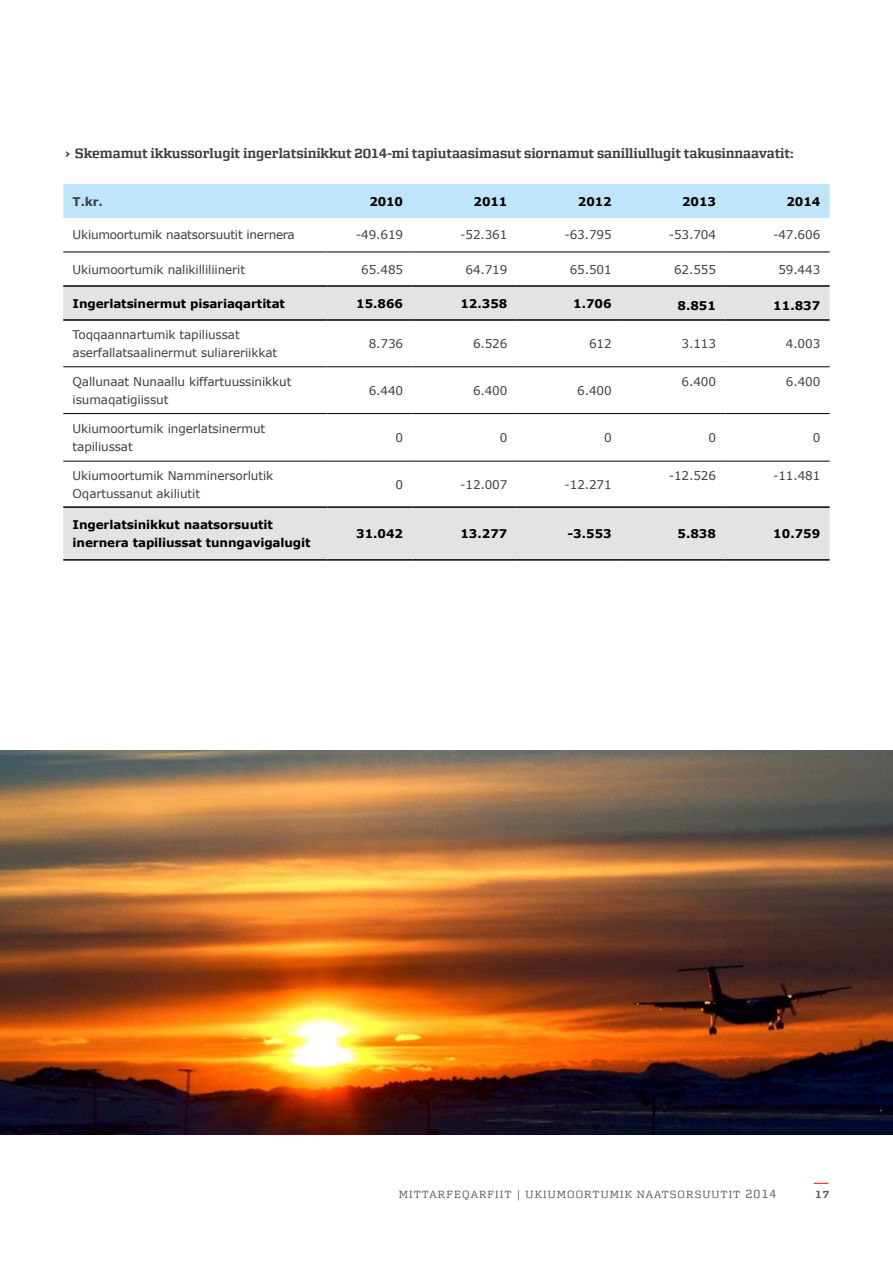
<style>
.page{position:relative;width:893px;height:1263px;background:#fff}
.page>*{position:absolute;margin:0;border:0;box-sizing:border-box;transform-origin:0 0}
.t1{font:700 13.5px "Morgan Avec";letter-spacing:-.01em;color:#3f3f3e}
.t2{font:12px/18px "Verdana";letter-spacing:-.01em;color:#3f3f3e}
.t3{font:700 12px/18px "Verdana";letter-spacing:-.01em;color:#000}
.t4{font:700 12px "Verdana";color:#3f3f3e}
.t5{font:10.5px "Morgan Avec";letter-spacing:.1em;color:#575756}
.t6{font:700 10.5px "Morgan Avec";color:#575756}
.s1{font-family:"Verdana";font-size:12px}
.s2{font-size:12px}
</style>
<div class="page">
<svg style="left:814px;top:1183px;width:14px;height:1px"></svg>
<div style="left:63px;top:184px;width:767px;height:34px;background:#bfe5fa"></div>
<svg style="left:63px;top:287px;width:767px;height:272px"></svg>
<hr style="left:63px;top:252px;width:264px;height:1px;background:#000">
<hr style="left:327px;top:252px;width:85px;height:1px;background:#000">
<hr style="left:412px;top:252px;width:105px;height:1px;background:#000">
<hr style="left:517px;top:252px;width:104px;height:1px;background:#000">
<hr style="left:621px;top:252px;width:104px;height:1px;background:#000">
<hr style="left:725px;top:252px;width:105px;height:1px;background:#000">
<hr style="left:63px;top:366px;width:264px;height:1px;background:#000">
<hr style="left:327px;top:366px;width:85px;height:1px;background:#000">
<hr style="left:412px;top:366px;width:105px;height:1px;background:#000">
<hr style="left:517px;top:366px;width:104px;height:1px;background:#000">
<hr style="left:621px;top:366px;width:104px;height:1px;background:#000">
<hr style="left:725px;top:366px;width:105px;height:1px;background:#000">
<hr style="left:63px;top:413px;width:264px;height:1px;background:#000">
<hr style="left:327px;top:413px;width:85px;height:1px;background:#000">
<hr style="left:412px;top:413px;width:105px;height:1px;background:#000">
<hr style="left:517px;top:413px;width:104px;height:1px;background:#000">
<hr style="left:621px;top:413px;width:104px;height:1px;background:#000">
<hr style="left:725px;top:413px;width:105px;height:1px;background:#000">
<hr style="left:63px;top:461px;width:264px;height:1px;background:#000">
<hr style="left:327px;top:461px;width:85px;height:1px;background:#000">
<hr style="left:412px;top:461px;width:105px;height:1px;background:#000">
<hr style="left:517px;top:461px;width:104px;height:1px;background:#000">
<hr style="left:621px;top:461px;width:104px;height:1px;background:#000">
<hr style="left:725px;top:461px;width:105px;height:1px;background:#000">
<hr style="left:63px;top:285px;width:264px;height:2px;background:#000">
<hr style="left:327px;top:285px;width:85px;height:2px;background:#000">
<hr style="left:412px;top:285px;width:105px;height:2px;background:#000">
<hr style="left:517px;top:285px;width:104px;height:2px;background:#000">
<hr style="left:621px;top:285px;width:104px;height:2px;background:#000">
<hr style="left:725px;top:285px;width:105px;height:2px;background:#000">
<hr style="left:63px;top:319px;width:264px;height:2px;background:#000">
<hr style="left:327px;top:319px;width:85px;height:2px;background:#000">
<hr style="left:412px;top:319px;width:105px;height:2px;background:#000">
<hr style="left:517px;top:319px;width:104px;height:2px;background:#000">
<hr style="left:621px;top:319px;width:104px;height:2px;background:#000">
<hr style="left:725px;top:319px;width:105px;height:2px;background:#000">
<hr style="left:63px;top:506px;width:264px;height:2px;background:#000">
<hr style="left:327px;top:506px;width:85px;height:2px;background:#000">
<hr style="left:412px;top:506px;width:105px;height:2px;background:#000">
<hr style="left:517px;top:506px;width:104px;height:2px;background:#000">
<hr style="left:621px;top:506px;width:104px;height:2px;background:#000">
<hr style="left:725px;top:506px;width:105px;height:2px;background:#000">
<hr style="left:63px;top:559px;width:264px;height:2px;background:#000">
<hr style="left:327px;top:559px;width:85px;height:2px;background:#000">
<hr style="left:412px;top:559px;width:105px;height:2px;background:#000">
<hr style="left:517px;top:559px;width:104px;height:2px;background:#000">
<hr style="left:621px;top:559px;width:104px;height:2px;background:#000">
<hr style="left:725px;top:559px;width:105px;height:2px;background:#000">
<img style="left:0;top:750px;width:893px;height:384px">
<p class="t1" style="left:64px;top:145px;width:731px"><span class="s1">›</span> Skemamut ikkussorlugit ingerlatsinikkut 2014-mi tapiutaasimasut siornamut sanilliullugit takusinnaavatit:</p>
<p class="t4" style="left:73px;top:193px;width:32px">T.kr.</p>
<p class="t3" style="left:369px;top:192px;width:35px">2010</p>
<p class="t3" style="left:474px;top:192px;width:35px">2011</p>
<p class="t3" style="left:578px;top:192px;width:35px">2012</p>
<p class="t3" style="left:682px;top:192px;width:35px">2013</p>
<p class="t3" style="left:786px;top:192px;width:35px">2014</p>
<p class="t2" style="left:73px;top:226px;width:224px">Ukiumoortumik naatsorsuutit inernera</p>
<p class="t2" style="left:356px;top:226px;width:49px">-49.619</p>
<p class="t2" style="left:460px;top:226px;width:49px">-52.361</p>
<p class="t2" style="left:564px;top:226px;width:49px">-63.795</p>
<p class="t2" style="left:669px;top:226px;width:49px">-53.704</p>
<p class="t2" style="left:773px;top:226px;width:49px">-47.606</p>
<p class="t2" style="left:73px;top:260px;width:174px">Ukiumoortumik nalikilliliinerit</p>
<p class="t2" style="left:361px;top:260px;width:43px">65.485</p>
<p class="t2" style="left:465px;top:260px;width:43px">64.719</p>
<p class="t2" style="left:570px;top:260px;width:43px">65.501</p>
<p class="t2" style="left:674px;top:260px;width:43px">62.555</p>
<p class="t2" style="left:778px;top:260px;width:43px">59.443</p>
<p class="t3" style="left:73px;top:294px;width:214px">Ingerlatsinermut pisariaqartitat</p>
<p class="t3" style="left:356px;top:294px;width:48px">15.866</p>
<p class="t3" style="left:460px;top:294px;width:48px">12.358</p>
<p class="t3" style="left:573px;top:294px;width:40px">1.706</p>
<p class="t3" style="left:677px;top:296px;width:40px">8.851</p>
<p class="t3" style="left:773px;top:296px;width:48px">11.837</p>
<p class="t2" style="left:73px;top:326px;width:206px">Toqqaannartumik tapiliussat aserfallatsaalinermut suliareriikkat</p>
<p class="t2" style="left:369px;top:335px;width:36px">8.736</p>
<p class="t2" style="left:473px;top:335px;width:36px">6.526</p>
<p class="t2" style="left:589px;top:335px;width:24px">612</p>
<p class="t2" style="left:682px;top:335px;width:36px">3.113</p>
<p class="t2" style="left:786px;top:335px;width:36px">4.003</p>
<p class="t2" style="left:73px;top:373px;width:220px">Qallunaat Nunaallu kiffartuussinikkut isumaqatigiissut</p>
<p class="t2" style="left:369px;top:382px;width:36px">6.440</p>
<p class="t2" style="left:473px;top:382px;width:36px">6.400</p>
<p class="t2" style="left:577px;top:382px;width:36px">6.400</p>
<p class="t2" style="left:682px;top:373px;width:36px">6.400</p>
<p class="t2" style="left:786px;top:373px;width:36px">6.400</p>
<p class="t2" style="left:73px;top:420px;width:194px">Ukiumoortumik ingerlatsinermut tapiliussat</p>
<p class="t2" style="left:395px;top:429px;width:9px">0</p>
<p class="t2" style="left:500px;top:429px;width:9px">0</p>
<p class="t2" style="left:604px;top:429px;width:9px">0</p>
<p class="t2" style="left:708px;top:429px;width:9px">0</p>
<p class="t2" style="left:813px;top:429px;width:9px">0</p>
<p class="t2" style="left:73px;top:466px;width:202px">Ukiumoortumik Namminersorlutik<br>Oqartussanut akiliutit</p>
<p class="t2" style="left:396px;top:475px;width:9px">0</p>
<p class="t2" style="left:460px;top:475px;width:49px">-12.007</p>
<p class="t2" style="left:564px;top:475px;width:49px">-12.271</p>
<p class="t2" style="left:669px;top:466px;width:49px">-12.526</p>
<p class="t2" style="left:773px;top:466px;width:49px">-11.481</p>
<p class="t3" style="left:73px;top:516px;width:239px">Ingerlatsinikkut naatsorsuutit inernera tapiliussat tunngavigalugit</p>
<p class="t3" style="left:356px;top:525px;width:48px">31.042</p>
<p class="t3" style="left:460px;top:525px;width:48px">13.277</p>
<p class="t3" style="left:567px;top:525px;width:46px">-3.553</p>
<p class="t3" style="left:678px;top:525px;width:40px">5.838</p>
<p class="t3" style="left:773px;top:525px;width:48px">10.759</p>
<p class="t5" style="left:399px;top:1188px;width:379px">MITTARFEQARFIIT | UKIUMOORTUMIK NAATSORSUUTIT <span class="s2">2014</span></p>
<p class="t6" style="left:816px;top:1188px;width:15px">17</p>
</div>
